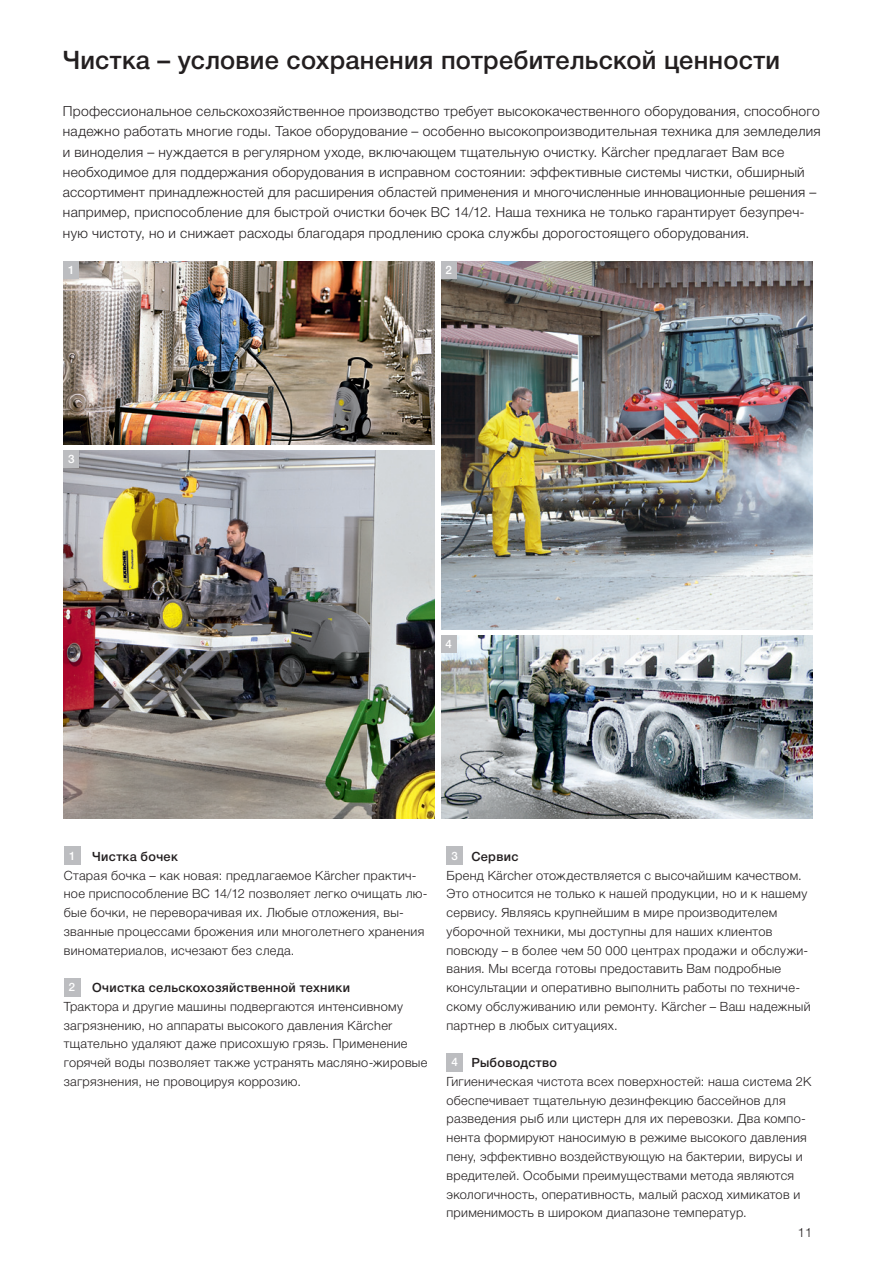
<style>
.page{position:relative;width:893px;height:1263px;background:#fff}
.page>*{position:absolute;margin:0;border:0;box-sizing:border-box;transform-origin:0 0}
.t1{font:500 25.5px "Helvetica Neue Cyr";letter-spacing:.01em;color:#231f20}
.t2{font:300 13.8px/20.2px "Helvetica Neue Cyr";letter-spacing:.02em;color:#231f20}
.t3{font:300 12.75px/18.8px "Helvetica Neue Cyr";letter-spacing:.025em;color:#231f20}
.t4{font:500 12.75px "Helvetica Neue Cyr";letter-spacing:.025em;color:#231f20}
.t5{font:300 12.75px "Helvetica Neue LT Pro";color:#231f20}
.t6{font:500 11.7px "Helvetica Neue LT Pro";color:#fff}
.t7{font:500 11.7px "Helvetica Neue Cyr";color:#fff}
.s1{font-family:"Helvetica Neue LT Pro"}
.s2{font-weight:500}
.s3{font-weight:500;font-size:11.7px;color:#fff}
</style>
<div class="page">
<img style="left:441px;top:261px;width:371px;height:368px">
<img style="left:64px;top:261px;width:371px;height:183px">
<img style="left:64px;top:451px;width:371px;height:368px">
<img style="left:441px;top:636px;width:371px;height:183px">
<div style="left:64px;top:261px;width:15px;height:18px;background:#bcbdc0"></div>
<div style="left:441px;top:261px;width:15px;height:18px;background:#bcbdc0"></div>
<div style="left:64px;top:451px;width:15px;height:17px;background:#bcbdc0"></div>
<div style="left:441px;top:636px;width:15px;height:17px;background:#bcbdc0"></div>
<div style="left:446px;top:846px;width:17px;height:19px;background:#bcbdc0"></div>
<div style="left:446px;top:1053px;width:17px;height:18px;background:#bcbdc0"></div>
<div style="left:64px;top:846px;width:16px;height:19px;background:#bcbdc0"></div>
<div style="left:64px;top:978px;width:16px;height:18px;background:#bcbdc0"></div>
<h1 class="t1" style="left:63px;top:46px;width:719px">Чистка – условие сохранения потребительской ценности</h1>
<p class="t2" style="left:63px;top:101px;width:759px">Профессиональное сельскохозяйственное производство требует высококачественного оборудования, способного надежно работать многие годы. Такое оборудование – особенно высокопроизводительная техника для земледелия и виноделия – нуждается в регулярном уходе, включающем тщательную очистку. K<span class="s1">ä</span>rcher предлагает Вам все необходимое для поддержания оборудования в исправном состоянии: эффективные системы чистки, обширный ассортимент принадлежностей для расширения областей применения и многочисленные инновационные решения – например, приспособление для быстрой очистки бочек BC 14/12. Наша техника не только гарантирует безупреч&shy;ную чистоту, но и снижает расходы благодаря продлению срока службы дорогостоящего оборудования.</p>
<p class="t6" style="left:68px;top:263px;width:8px">1</p>
<p class="t6" style="left:446px;top:263px;width:8px">2</p>
<p class="t6" style="left:68px;top:452px;width:8px">3</p>
<p class="t6" style="left:446px;top:637px;width:8px">4</p>
<p class="t7" style="left:69px;top:849px;width:8px">1</p>
<p class="t3" style="left:64px;top:847px;width:365px;text-indent:28px"><span class="s2">Чистка бочек<br></span>Старая бочка – как новая: предлагаемое K<span class="s1">ä</span>rcher практич&shy;ное приспособление BC 14/12 позволяет легко очищать лю&shy;бые бочки, не переворачивая их. Любые отложения, вы&shy;званные процессами брожения или многолетнего хранения виноматериалов, исчезают без следа.</p>
<p class="t7" style="left:69px;top:980px;width:8px">2</p>
<p class="t4" style="left:92px;top:981px;width:259px">Очистка сельскохозяйственной техники</p>
<p class="t3" style="left:64px;top:997px;width:365px">Трактора и другие машины подвергаются интенсивному загрязнению, но аппараты высокого давления K<span class="s1">ä</span>rcher тщательно удаляют даже присохшую грязь. Применение горячей воды позволяет также устранять масляно-жировые загрязнения, не провоцируя коррозию.</p>
<p class="t3" style="left:446px;top:847px;width:365px;text-indent:5px"><span class="s3">3</span> <span class="s2">Сервис<br></span>Бренд K<span class="s1">ä</span>rcher отождествляется с высочайшим качеством.<br>Это относится не только к нашей продукции, но и к нашему сервису. Являясь крупнейшим в мире производителем уборочной техники, мы доступны для наших клиентов повсюду – в более чем 50 000 центрах продажи и обслужи&shy;вания. Мы всегда готовы предоставить Вам подробные консультации и оперативно выполнить работы по техниче&shy;скому обслуживанию или ремонту. K<span class="s1">ä</span>rcher – Ваш надежный партнер в любых ситуациях.</p>
<p class="t3" style="left:446px;top:1053px;width:366px;text-indent:5px"><span class="s3">4</span> <span class="s2">Рыбоводство<br></span>Гигиеническая чистота всех поверхностей: наша система 2K обеспечивает тщательную дезинфекцию бассейнов для разведения рыб или цистерн для их перевозки. Два компо&shy;нента формируют наносимую в режиме высокого давления пену, эффективно воздействующую на бактерии, вирусы и вредителей. Особыми преимуществами метода являются экологичность, оперативность, малый расход химикатов и применимость в широком диапазоне температур.</p>
<p class="t5" style="left:798px;top:1225px;width:16px">11</p>
</div>
